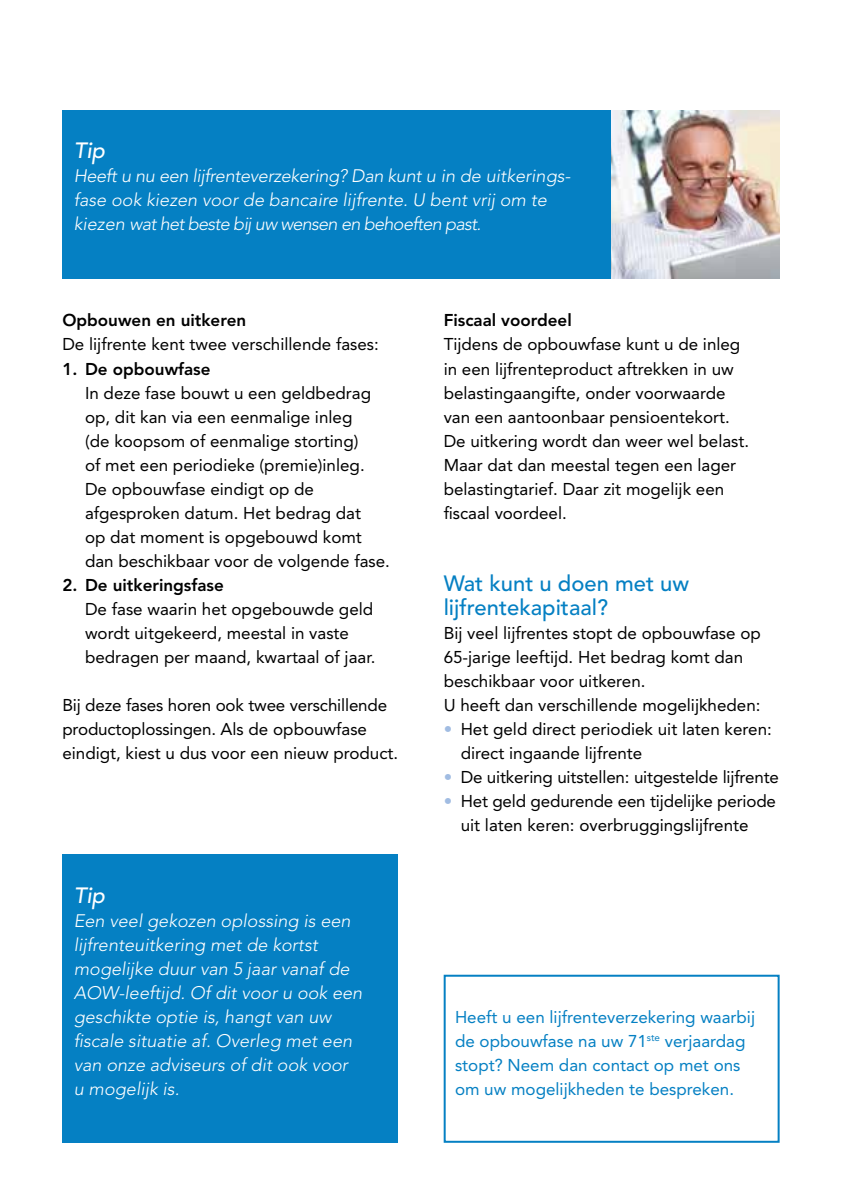
<style>
.page{position:relative;width:842px;height:1191px;background:#fff}
.page>*{position:absolute;margin:0;border:0;box-sizing:border-box;transform-origin:0 0}
.t1{font:500 22px/24px "Avenir LT Std";color:#0580c3}
.t2{font:italic 500 22px "Avenir LT Std";color:#fff}
.t3{font:italic 300 18px/24px "Avenir LT Std";color:#fff}
.t4{font:italic 300 18px/24px "Avenir LT Std";letter-spacing:-.02em;color:#fff}
.t5{font:17px/24px "Avenir LT Std";color:#000}
.t6{font:17px/24px "Avenir LT Std";color:#0580c3}
.t7{font:800 17px "Avenir LT Std";color:#000}
.s1{color:#a1bce2}
</style>
<div class="page">
<div style="left:62px;top:110px;width:718px;height:168px;background:#0580c3"></div>
<img style="left:612px;top:110px;width:168px;height:168px">
<div style="left:62px;top:854px;width:336px;height:288px;background:#0580c3"></div>
<div style="left:444px;top:974px;width:336px;height:168px;border:2px solid #0580c3"></div>
<p class="t2" style="left:74px;top:138px;width:33px">Tip</p>
<p class="t4" style="left:74px;top:164px;width:498px">Heeft u nu een lijfrenteverzekering? Dan kunt u in de uitkerings&shy;fase ook kiezen voor de bancaire lijfrente. U bent vrij om te kiezen wat het beste bij uw wensen en behoeften past.</p>
<p class="t7" style="left:62px;top:310px;width:185px">Opbouwen en uitkeren</p>
<p class="t5" style="left:62px;top:333px;width:318px">De lijfrente kent twee verschillende fases:</p>
<p class="t7" style="left:62px;top:358px;width:150px">1. De opbouwfase</p>
<p class="t5" style="left:85px;top:381px;width:306px">In deze fase bouwt u een geldbedrag op, dit kan via een eenmalige inleg<br>(de koopsom of eenmalige storting)<br>of met een periodieke (premie)inleg.<br>De opbouwfase eindigt op de afgesproken datum. Het bedrag dat<br>op dat moment is opgebouwd komt dan beschikbaar voor de volgende fase.</p>
<p class="t7" style="left:62px;top:574px;width:163px">2. De uitkeringsfase</p>
<p class="t5" style="left:85px;top:597px;width:292px">De fase waarin het opgebouwde geld wordt uitgekeerd, meestal in vaste bedragen per maand, kwartaal of jaar.</p>
<p class="t5" style="left:62px;top:693px;width:337px">Bij deze fases horen ook twee verschillende productoplossingen. Als de opbouwfase eindigt, kiest u dus voor een nieuw product.</p>
<p class="t2" style="left:74px;top:882px;width:33px">Tip</p>
<p class="t3" style="left:74px;top:908px;width:290px">Een veel gekozen oplossing is een lijfrenteuitkering met de kortst mogelijke duur van 5 jaar vanaf de<br>AOW-leeftijd. Of dit voor u ook een geschikte optie is, hangt van uw fiscale situatie af. Overleg met een van onze adviseurs of dit ook voor u mogelijk is.</p>
<p class="t7" style="left:444px;top:310px;width:130px">Fiscaal voordeel</p>
<p class="t5" style="left:444px;top:333px;width:307px">Tijdens de opbouwfase kunt u de inleg in een lijfrenteproduct aftrekken in uw belastingaangifte, onder voorwaarde van een aantoonbaar pensioentekort.<br>De uitkering wordt dan weer wel belast.<br>Maar dat dan meestal tegen een lager belastingtarief. Daar zit mogelijk een fiscaal voordeel.</p>
<p class="t1" style="left:444px;top:571px;width:247px">Wat kunt u doen met uw lijfrentekapitaal?</p>
<p class="t5" style="left:444px;top:621px;width:319px">Bij veel lijfrentes stopt de opbouwfase op 65-jarige leeftijd. Het bedrag komt dan beschikbaar voor uitkeren.<br>U heeft dan verschillende mogelijkheden:</p>
<p class="t5" style="left:461px;top:717px;width:313px;text-indent:-17px"><span class="s1">•</span> Het geld direct periodiek uit laten keren: direct ingaande lijfrente</p>
<p class="t5" style="left:444px;top:765px;width:337px"><span class="s1">•</span> De uitkering uitstellen: uitgestelde lijfrente</p>
<p class="t5" style="left:461px;top:789px;width:317px;text-indent:-17px"><span class="s1">•</span> Het geld gedurende een tijdelijke periode uit laten keren: overbruggingslijfrente</p>
<p class="t6" style="left:455px;top:1005px;width:302px">Heeft u een lijfrenteverzekering waarbij de opbouwfase na uw 71<sup>ste</sup> verjaardag stopt? Neem dan contact op met ons om uw mogelijkheden te bespreken.</p>
</div>
